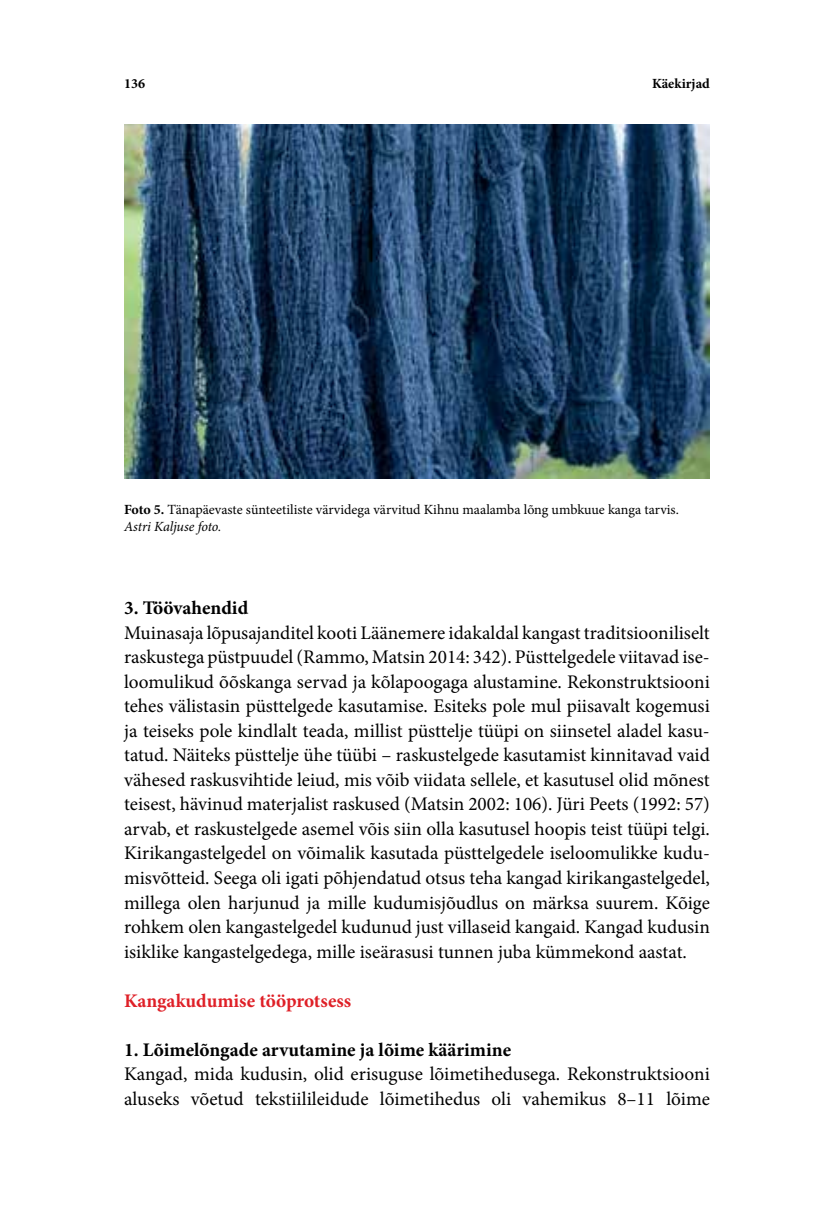
<style>
.page{position:relative;width:834px;height:1206px;background:#fff}
.page>*{position:absolute;margin:0;border:0;box-sizing:border-box;transform-origin:0 0}
.t1{font:19.25px/24.5px "Minion Pro";color:#000;text-align:justify}
.t2{font:700 19.25px "Minion Pro";color:#000}
.t3{font:700 19.25px "Minion Pro";color:#df2027}
.t4{font:14px/17.5px "Minion Pro";color:#000}
.t5{font:700 14px "Minion Pro";color:#000}
.s1{font-weight:700}
.s2{font-style:italic}
</style>
<div class="page">
<img style="left:124px;top:124px;width:585px;height:355px">
<p class="t5" style="left:124px;top:74px;width:22px">136</p>
<p class="t5" style="left:652px;top:74px;width:59px">Käekirjad</p>
<p class="t4" style="left:124px;top:500px;width:556px"><span class="s1">Foto 5.</span> Tänapäevaste sünteetiliste värvidega värvitud Kihnu maalamba lõng umbkuue kanga tarvis.<br><span class="s2">Astri Kaljuse foto.</span></p>
<p class="t2" style="left:124px;top:594px;width:126px">3. Töövahendid</p>
<p class="t1" style="left:124px;top:620px;width:587px">Muinasaja lõpusajanditel kooti Läänemere idakaldal kangast traditsiooniliselt raskustega püstpuudel (Rammo, Matsin 2014: 342). Püsttelgedele viitavad ise&shy;loomulikud õõskanga servad ja kõlapoogaga alustamine. Rekonstruktsiooni tehes välistasin püsttelgede kasutamise. Esiteks pole mul piisavalt kogemusi ja teiseks pole kindlalt teada, millist püsttelje tüüpi on siinsetel aladel kasu&shy;tatud. Näiteks püsttelje ühe tüübi – raskustelgede kasutamist kinnitavad vaid vähesed raskusvihtide leiud, mis võib viidata sellele, et kasutusel olid mõnest teisest, hävinud materjalist raskused (Matsin 2002: 106). Jüri Peets (1992: 57) arvab, et raskustelgede asemel võis siin olla kasutusel hoopis teist tüüpi telgi.<br>Kirikangastelgedel on võimalik kasutada püsttelgedele iseloomulikke kudu&shy;misvõtteid. Seega oli igati põhjendatud otsus teha kangad kirikangastelgedel, millega olen harjunud ja mille kudumisjõudlus on märksa suurem. Kõige rohkem olen kangastelgedel kudunud just villaseid kangaid. Kangad kudusin isiklike kangastelgedega, mille iseärasusi tunnen juba kümmekond aastat.</p>
<p class="t3" style="left:124px;top:986px;width:228px">Kangakudumise tööprotsess</p>
<p class="t2" style="left:124px;top:1035px;width:388px">1. Lõimelõngade arvutamine ja lõime käärimine</p>
<p class="t1" style="left:124px;top:1061px;width:587px">Kangad, mida kudusin, olid erisuguse lõimetihedusega. Rekonstruktsiooni aluseks võetud tekstiilileidude lõimetihedus oli vahemikus 8–11 lõime</p>
</div>
